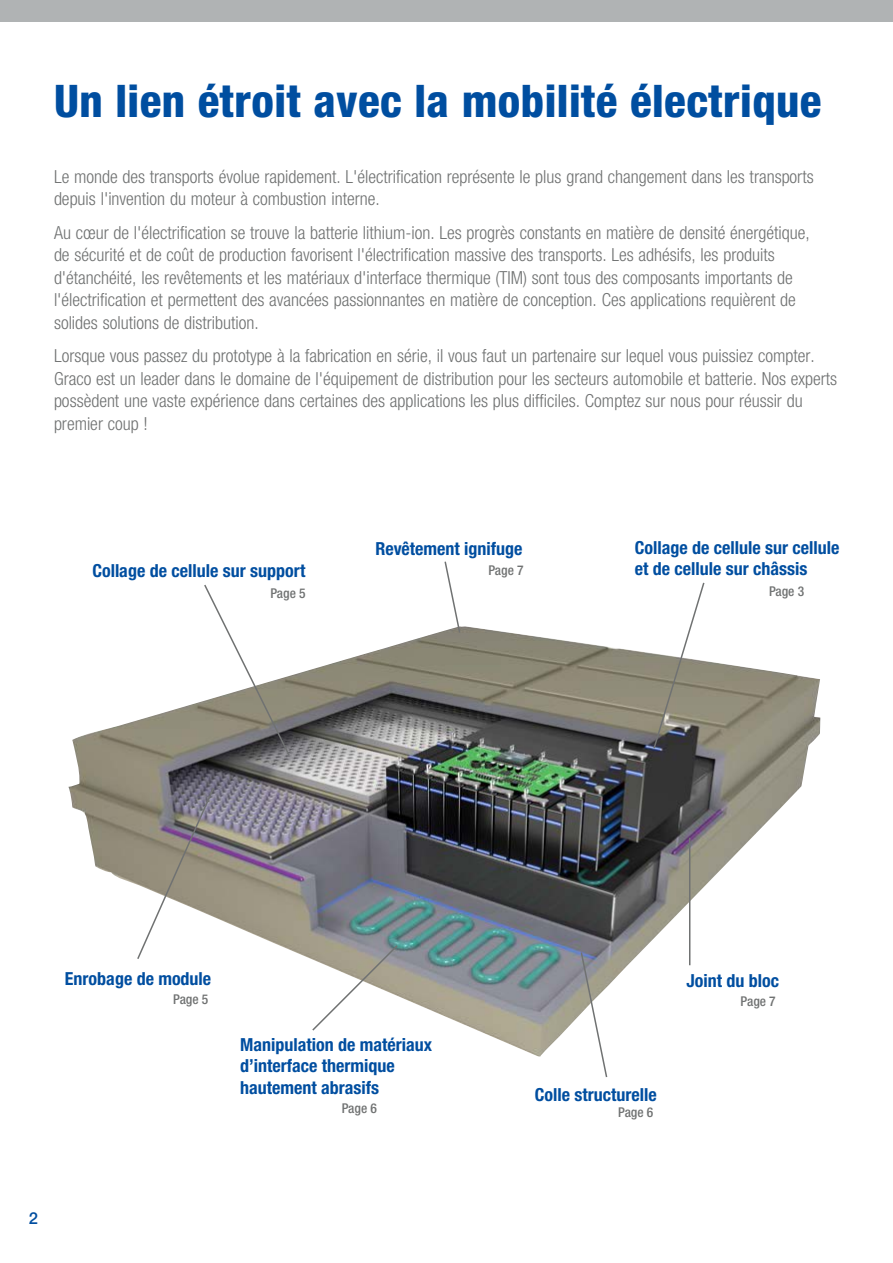
<style>
.page{position:relative;width:893px;height:1263px;background:#fff}
.page>*{position:absolute;margin:0;border:0;box-sizing:border-box;transform-origin:0 0}
.t1{font:800 condensed 45px "Helvetica Neue LTW1 G";letter-spacing:.01em;color:#004ea0}
.t2{font:300 condensed 18px/22.5px "Helvetica Neue LTW1 G";color:#707272}
.t3{font:700 condensed 18px/21.6px "Helvetica Neue LTW1 G";color:#004ea0}
.t4{font:500 16.5px "Helvetica Neue LTW1 G";color:#004ea0}
.t5{font:500 condensed 13.5px "Helvetica Neue LTW1 G";color:#707272}
</style>
<div class="page">
<div style="left:0;top:0;width:893px;height:21px;background:#b0b3b4"></div>
<img style="left:68px;top:626px;width:752px;height:430px">
<svg style="left:203px;top:584px;width:88px;height:173px"></svg>
<svg style="left:311px;top:944px;width:88px;height:88px"></svg>
<svg style="left:652px;top:582px;width:54px;height:168px"></svg>
<svg style="left:136px;top:786px;width:79px;height:175px"></svg>
<svg style="left:443px;top:561px;width:18px;height:73px"></svg>
<hr style="left:689px;top:838px;width:1px;height:127px;background:#707272">
<svg style="left:580px;top:951px;width:28px;height:127px"></svg>
<h1 class="t1" style="left:54px;top:74px;width:769px">Un lien étroit avec la mobilité électrique</h1>
<p class="t2" style="left:54px;top:165px;width:761px">Le monde des transports évolue rapidement. L'électrification représente le plus grand changement dans les transports depuis l'invention du moteur à combustion interne.</p>
<p class="t2" style="left:54px;top:221px;width:757px">Au cœur de l'électrification se trouve la batterie lithium-ion. Les progrès constants en matière de densité énergétique, de sécurité et de coût de production favorisent l'électrification massive des transports. Les adhésifs, les produits d'étanchéité, les revêtements et les matériaux d'interface thermique (TIM) sont tous des composants importants de l'électrification et permettent des avancées passionnantes en matière de conception. Ces applications requièrent de solides solutions de distribution.</p>
<p class="t2" style="left:54px;top:345px;width:785px">Lorsque vous passez du prototype à la fabrication en série, il vous faut un partenaire sur lequel vous puissiez compter.<br>Graco est un leader dans le domaine de l'équipement de distribution pour les secteurs automobile et batterie. Nos experts possèdent une vaste expérience dans certaines des applications les plus difficiles. Comptez sur nous pour réussir du premier coup !</p>
<p class="t3" style="left:92px;top:560px;width:214px">Collage de cellule sur support</p>
<p class="t5" style="left:270px;top:585px;width:37px">Page 5</p>
<p class="t3" style="left:375px;top:538px;width:149px">Revêtement ignifuge</p>
<p class="t5" style="left:488px;top:562px;width:37px">Page 7</p>
<p class="t3" style="left:635px;top:537px;width:206px">Collage de cellule sur cellule et de cellule sur châssis</p>
<p class="t5" style="left:769px;top:583px;width:37px">Page 3</p>
<p class="t3" style="left:65px;top:967px;width:148px">Enrobage de module</p>
<p class="t5" style="left:173px;top:991px;width:37px">Page 5</p>
<p class="t3" style="left:240px;top:1034px;width:193px">Manipulation de matériaux d’interface thermique hautement abrasifs</p>
<p class="t5" style="left:342px;top:1100px;width:37px">Page 6</p>
<p class="t4" style="left:29px;top:1208px;width:11px">2</p>
<p class="t3" style="left:686px;top:970px;width:94px">Joint du bloc</p>
<p class="t5" style="left:741px;top:993px;width:37px">Page 7</p>
<p class="t3" style="left:535px;top:1084px;width:123px">Colle structurelle</p>
<p class="t5" style="left:618px;top:1104px;width:37px">Page 6</p>
</div>
